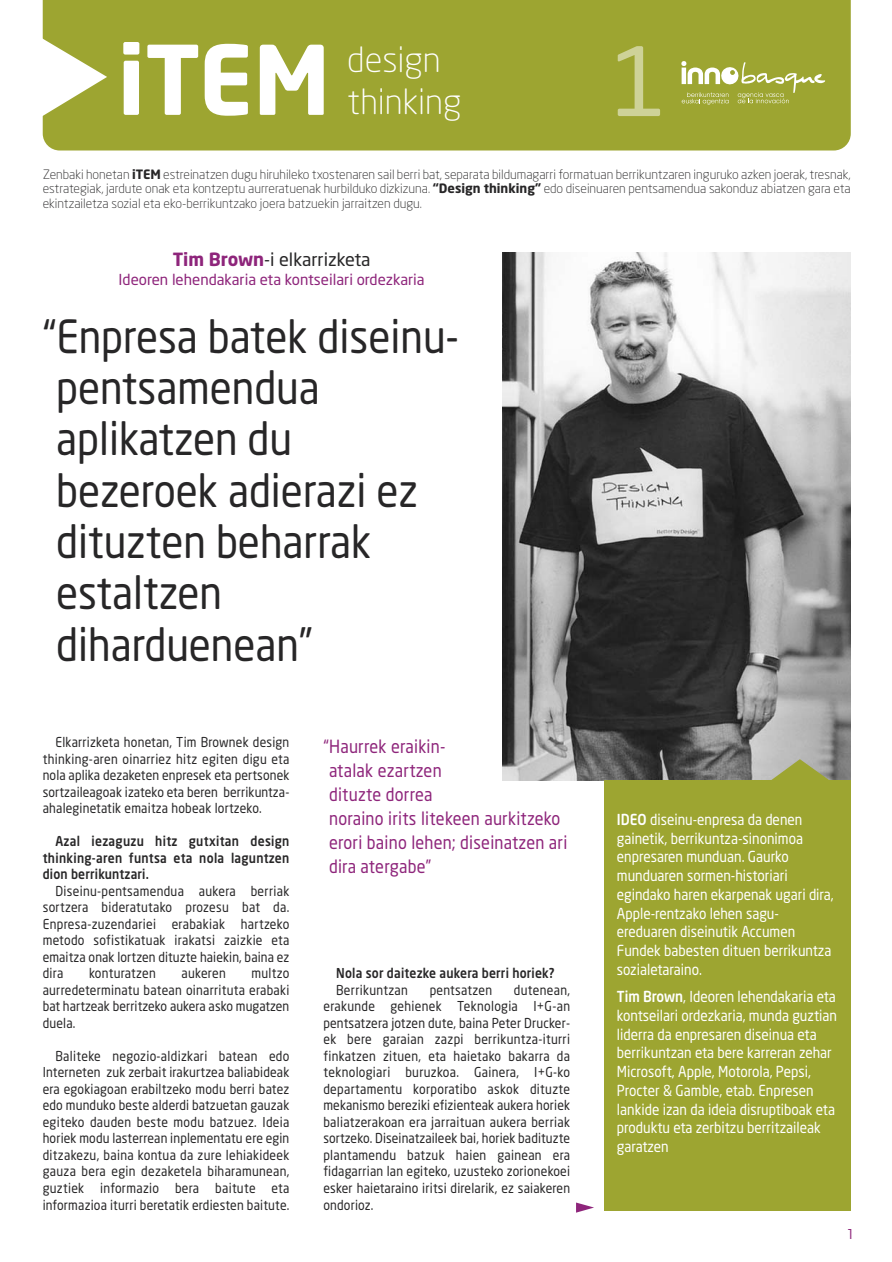
<style>
.page{position:relative;width:892px;height:1262px;background:#fff}
.page>*{position:absolute;margin:0;border:0;box-sizing:border-box;transform-origin:0 0}
.t1{font:700 94.5px "Neo Sans Std";color:#fff}
.t2{font:94.05px "Neo Sans Std";color:#ced298}
.t3{font:45px/51.3px "Neo Sans Std";color:#272627;scale:.9 1}
.t4{font:300 34.5px/42px "Neo Sans Std";color:#fff}
.t5{font:18px/24px "Neo Sans Std";letter-spacing:.015em;color:#8e257b;scale:.9 1}
.t6{font:18px "Neo Sans Std";color:#272627}
.t7{font:15px/18.8px "Neo Sans Std";color:#fff;scale:.9 1}
.t8{font:15px "Neo Sans Std";color:#8e257b}
.t9{font:13.5px/16.5px "Neo Sans Std";letter-spacing:.015em;color:#272627;text-align:justify;scale:.9 1}
.t10{font:500 13.5px/16.5px "Neo Sans Std";letter-spacing:.015em;color:#272627;text-align:justify;scale:.9 1}
.t11{font:13.5px "ITC Avant Garde Std";color:#8e257b}
.t12{font:300 12.75px/14.2px "Neo Sans Std";color:#272627;text-align:justify}
.s1{font-weight:700}
.s2{font-weight:700;color:#8e257b}
.s3{font-weight:500}
</style>
<div class="page">
<div style="left:43px;top:0;width:808px;height:150px;background:#9da531"></div>
<svg style="left:681px;top:61px;width:144px;height:44px"></svg>
<img style="left:502px;top:252px;width:349px;height:528px">
<div style="left:604px;top:780px;width:247px;height:430px;background:#9da531"></div>
<svg style="left:766px;top:759px;width:69px;height:21px"></svg>
<svg style="left:576px;top:1202px;width:18px;height:10px"></svg>
<svg style="left:42px;top:34px;width:65px;height:87px"></svg>
<h1 class="t1" style="left:118px;top:27px;width:214px">iTEM</h1>
<h3 class="t4" style="left:347px;top:42px;width:116px">design thinking</h3>
<h2 class="t2" style="left:611px;top:45px;width:58px">1</h2>
<p class="t12" style="left:43px;top:169px;width:809px">Zenbaki honetan <span class="s1">iTEM</span> estreinatzen dugu hiruhileko txostenaren sail berri bat, separata bildumagarri formatuan berrikuntzaren inguruko azken joerak, tresnak, estrategiak, jardute onak eta kontzeptu aurreratuenak hurbilduko dizkizuna. <span class="s1">“Design thinking”</span> edo diseinuaren pentsamendua sakonduz abiatzen gara eta ekintzailetza sozial eta eko-berrikuntzako joera batzuekin jarraitzen dugu.</p>
<h3 class="t6" style="left:173px;top:252px;width:199px"><span class="s2">Tim Brown</span>-i elkarrizketa</h3>
<p class="t8" style="left:119px;top:274px;width:308px">Ideoren lehendakaria eta kontseilari ordezkaria</p>
<h3 class="t3" style="left:43px;top:314px;width:464px">“Enpresa batek diseinu&shy;pentsamendua aplikatzen du<br>bezeroek adierazi ez dituzten beharrak estaltzen diharduenean”</h3>
<p class="t9" style="left:43px;top:735px;width:276px;text-indent:13px">Elkarrizketa honetan, Tim Brownek design thinking-aren oinarriez hitz egiten digu eta nola aplika dezaketen enpresek eta pertsonek sortzaileagoak izateko eta beren berrikuntza&shy;ahaleginetatik emaitza hobeak lortzeko.</p>
<p class="t10" style="left:43px;top:834px;width:276px;text-indent:13px">Azal iezaguzu hitz gutxitan design thinking-aren funtsa eta nola laguntzen dion berrikuntzari.</p>
<p class="t9" style="left:43px;top:884px;width:276px;text-indent:13px">Diseinu-pentsamendua aukera berriak sortzera bideratutako prozesu bat da.<br>Enpresa-zuzendariei erabakiak hartzeko metodo sofistikatuak irakatsi zaizkie eta emaitza onak lortzen dituzte haiekin, baina ez dira</p>
<p class="t9" style="left:43px;top:966px;width:276px;text-indent:209px">multzo aurredeterminatu batean oinarrituta erabaki bat hartzeak berritzeko aukera asko mugatzen duela.</p>
<p class="t9" style="left:43px;top:1049px;width:276px;text-indent:13px">Baliteke negozio-aldizkari batean edo Interneten zuk zerbait irakurtzea baliabideak era egokiagoan erabiltzeko modu berri batez edo munduko beste alderdi batzuetan gauzak egiteko dauden beste modu batzuez. Ideia horiek modu lasterrean inplementatu ere egin ditzakezu, baina kontua da zure lehiakideek gauza bera egin dezaketela biharamunean, guztiek informazio bera baitute eta informazioa iturri beretatik erdiesten baitute.</p>
<p class="t9" style="left:89px;top:966px;width:76px">konturatzen</p>
<p class="t9" style="left:181px;top:966px;width:51px">aukeren</p>
<h3 class="t5" style="left:329px;top:736px;width:266px;text-indent:-6px">“Haurrek eraikin-<br>atalak ezartzen<br>dituzte dorrea<br>noraino irits litekeen aurkitzeko erori baino lehen; diseinatzen ari dira atergabe”</h3>
<p class="t10" style="left:336px;top:966px;width:244px">Nola sor daitezke aukera berri horiek?</p>
<p class="t9" style="left:336px;top:983px;width:81px">Berrikuntzan</p>
<p class="t9" style="left:430px;top:983px;width:71px">pentsatzen</p>
<p class="t9" style="left:323px;top:983px;width:276px;text-indent:191px">dutenean, erakunde gehienek Teknologia I+G-an pentsatzera jotzen dute, baina Peter Drucker&shy;ek bere garaian zazpi berrikuntza-iturri finkatzen zituen, eta haietako bakarra da teknologiari buruzkoa. Gainera, I+G-ko departamentu korporatibo askok dituzte mekanismo bereziki efizienteak aukera horiek baliatzerakoan era jarraituan aukera berriak sortzeko. Diseinatzaileek bai, horiek badituzte plantamendu batzuk haien gainean era fidagarrian lan egiteko, uzusteko zorionekoei esker haietaraino iritsi direlarik, ez saiakeren ondorioz.</p>
<p class="t7" style="left:617px;top:811px;width:242px"><span class="s3">IDEO</span> diseinu-enpresa da denen gainetik, berrikuntza-sinonimoa enpresaren munduan. Gaurko munduaren sormen-historiari egindako haren ekarpenak ugari dira,<br>Apple-rentzako lehen sagu&shy;ereduaren diseinutik Accumen<br>Fundek babesten dituen berrikuntza sozialetaraino.</p>
<p class="t7" style="left:617px;top:988px;width:246px"><span class="s3">Tim Brown</span>, Ideoren lehendakaria eta kontseilari ordezkaria, munda guztian liderra da enpresaren diseinua eta berrikuntzan eta bere karreran zehar Microsoft, Apple, Motorola, Pepsi, Procter &amp; Gamble, etab. Enpresen lankide izan da ideia disruptiboak eta produktu eta zerbitzu berritzaileak garatzen</p>
<p class="t11" style="left:846px;top:1226px;width:9px">1</p>
</div>
